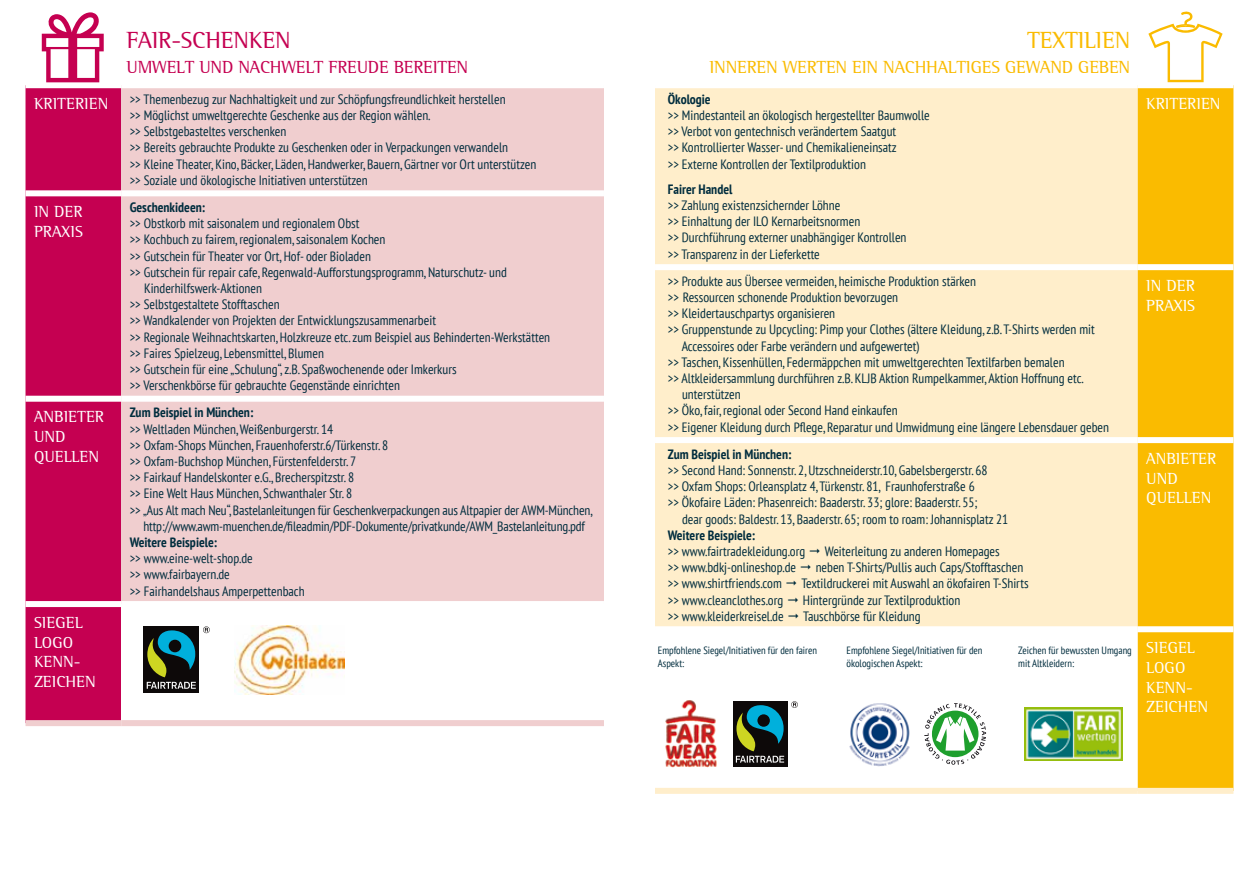
<style>
.page{position:relative;width:1259px;height:893px;background:#fff}
.page>*{position:absolute;margin:0;border:0;box-sizing:border-box;transform-origin:0 0}
.t1{font:24px "EJA Normal";letter-spacing:-.01em;color:#c50051}
.t2{font:24px "EJA Normal";letter-spacing:-.01em;color:#fabb00}
.t3{font:18px "EJA Normal";letter-spacing:-.01em;color:#fabb00}
.t4{font:18px "EJA Normal";letter-spacing:-.01em;color:#c50051}
.t5{font:16.5px/19.8px "EJA Normal";color:#fff}
.t6{font:condensed 13.5px/16.2px "PT Sans";color:#002d3e}
.t7{font:700 condensed 13.5px "PT Sans";color:#002d3e}
.t8{font:condensed 10.5px/12.6px "PT Sans";color:#002d3e}
</style>
<div class="page">
<div style="left:26px;top:88px;width:95px;height:632px;background:#c50051"></div>
<div style="left:121px;top:88px;width:483px;height:513px;background:#f0cecf"></div>
<div style="left:26px;top:190px;width:95px;height:6px;background:#fff"></div>
<div style="left:121px;top:190px;width:483px;height:6px;background:#fff"></div>
<div style="left:26px;top:396px;width:95px;height:6px;background:#fff"></div>
<div style="left:121px;top:396px;width:483px;height:6px;background:#fff"></div>
<div style="left:26px;top:601px;width:95px;height:6px;background:#fff"></div>
<div style="left:26px;top:720px;width:95px;height:6px;background:#f0cecf"></div>
<div style="left:121px;top:720px;width:483px;height:6px;background:#f0cecf"></div>
<div style="left:655px;top:88px;width:482px;height:538px;background:#ffeecb"></div>
<svg style="left:1137px;top:88px;width:96px;height:700px;background:#fac21d"></svg>
<div style="left:655px;top:264px;width:482px;height:6px;background:#fff"></div>
<div style="left:1137px;top:264px;width:96px;height:6px;background:#fff"></div>
<div style="left:655px;top:437px;width:482px;height:6px;background:#fff"></div>
<div style="left:1137px;top:437px;width:96px;height:6px;background:#fff"></div>
<div style="left:1137px;top:626px;width:96px;height:6px;background:#fff"></div>
<div style="left:655px;top:788px;width:482px;height:6px;background:#ffeecb"></div>
<div style="left:1137px;top:788px;width:96px;height:6px;background:#ffeecb"></div>
<img style="left:235px;top:625px;width:109px;height:69px">
<img style="left:849px;top:703px;width:61px;height:64px">
<svg style="left:924px;top:703px;width:62px;height:62px"></svg>
<svg style="left:42px;top:12px;width:62px;height:70px"></svg>
<svg style="left:1148px;top:11px;width:74px;height:71px"></svg>
<img style="left:665px;top:700px;width:52px;height:68px">
<img style="left:1025px;top:707px;width:98px;height:53px">
<svg style="left:203px;top:626px;width:7px;height:7px"></svg>
<div style="left:143px;top:626px;width:56px;height:67px;background:#0d0909"></div>
<svg style="left:147px;top:630px;width:49px;height:59px"></svg>
<div style="left:731px;top:700px;width:58px;height:68px;background:linear-gradient(to right,#0d0909,#0d0909)"></div>
<svg style="left:791px;top:701px;width:7px;height:7px"></svg>
<svg style="left:736px;top:705px;width:48px;height:58px;background:#2c574c"></svg>
<svg style="left:810px;top:548px;width:10px;height:5px"></svg>
<svg style="left:801px;top:565px;width:10px;height:5px"></svg>
<svg style="left:786px;top:581px;width:10px;height:5px"></svg>
<svg style="left:788px;top:597px;width:10px;height:5px"></svg>
<svg style="left:788px;top:613px;width:10px;height:5px"></svg>
<h1 class="t1" style="left:126px;top:26px;width:166px">FAIR-SCHENKEN</h1>
<h2 class="t4" style="left:126px;top:57px;width:15px">UMW</h2>
<h2 class="t4" style="left:167px;top:57px;width:303px">ELT UND NACHWELT FREUDE BEREITEN</h2>
<p class="t5" style="left:34px;top:93px;width:76px">KRITERIEN</p>
<p class="t6" style="left:130px;top:91px;width:408px">&gt;&gt; Themenbezug zur Nachhaltigkeit und zur Schöpfungsfreundlichkeit herstellen<br>&gt;&gt; Möglichst umweltgerechte Geschenke aus der Region wählen.<br>&gt;&gt; Selbstgebasteltes verschenken<br>&gt;&gt; Bereits gebrauchte Produkte zu Geschenken oder in Verpackungen verwandeln<br>&gt;&gt; Kleine Theater, Kino, Bäcker, Läden, Handwerker, Bauern, Gärtner vor Ort unterstützen &gt;&gt; Soziale und ökologische Initiativen unterstützen</p>
<p class="t5" style="left:34px;top:202px;width:44px">IN DER<br>PRAXIS</p>
<p class="t7" style="left:130px;top:198px;width:77px">Geschenkideen:</p>
<p class="t6" style="left:130px;top:215px;width:231px">&gt;&gt; Obstkorb mit saisonalem und regionalem Obst</p>
<p class="t6" style="left:130px;top:231px;width:257px">&gt;&gt; Kochbuch zu fairem, regionalem, saisonalem Kochen</p>
<p class="t6" style="left:130px;top:247px;width:243px">&gt;&gt; Gutschein für Theater vor Ort, Hof- oder Bioladen</p>
<p class="t6" style="left:130px;top:264px;width:379px">&gt;&gt; Gutschein für repair cafe, Regenwald-Aufforstungsprogramm, Naturschutz- und</p>
<p class="t6" style="left:144px;top:280px;width:119px">Kinderhilfswerk-Aktionen</p>
<p class="t6" style="left:130px;top:296px;width:151px">&gt;&gt; Selbstgestaltete Stofftaschen</p>
<p class="t6" style="left:130px;top:312px;width:308px">&gt;&gt; Wandkalender von Projekten der Entwicklungszusammenarbeit</p>
<p class="t6" style="left:130px;top:328px;width:422px">&gt;&gt; Regionale Weihnachtskarten, Holzkreuze etc. zum Beispiel aus Behinderten-Werkstätten</p>
<p class="t6" style="left:130px;top:345px;width:196px">&gt;&gt; Faires Spielzeug, Lebensmittel, Blumen</p>
<p class="t6" style="left:130px;top:361px;width:328px">&gt;&gt; Gutschein für eine „Schulung“, z.B. Spaßwochenende oder Imkerkurs</p>
<p class="t6" style="left:130px;top:377px;width:272px">&gt;&gt; Verschenkbörse für gebrauchte Gegenstände einrichten</p>
<p class="t5" style="left:34px;top:407px;width:72px">ANBIETER<br>UND<br>QUELLEN</p>
<p class="t7" style="left:130px;top:404px;width:125px">Zum Beispiel in München:</p>
<p class="t6" style="left:130px;top:420px;width:205px">&gt;&gt; Weltladen München, Weißenburgerstr. 14</p>
<p class="t6" style="left:130px;top:437px;width:260px">&gt;&gt; Oxfam-Shops München, Frauenhoferstr.6/Türkenstr. 8</p>
<p class="t6" style="left:130px;top:453px;width:228px">&gt;&gt; Oxfam-Buchshop München, Fürstenfelderstr. 7</p>
<p class="t6" style="left:130px;top:469px;width:226px">&gt;&gt; Fairkauf Handelskonter e.G., Brecherspitzstr. 8</p>
<p class="t6" style="left:130px;top:485px;width:224px">&gt;&gt; Eine Welt Haus München, Schwanthaler Str. 8</p>
<p class="t6" style="left:130px;top:501px;width:464px">&gt;&gt; „Aus Alt mach Neu“, Bastelanleitungen für Geschenkverpackungen aus Altpapier der AWM-München,</p>
<p class="t6" style="left:143px;top:518px;width:443px">http://www.awm-muenchen.de/fileadmin/PDF-Dokumente/privatkunde/AWM_Bastelanleitung.pdf</p>
<p class="t7" style="left:130px;top:533px;width:89px">Weitere Beispiele:</p>
<p class="t6" style="left:130px;top:550px;width:176px">&gt;&gt; www.eine-welt-shop.de<br>&gt;&gt; www.fairbayern.de<br>&gt;&gt; Fairhandelshaus Amperpettenbach</p>
<p class="t5" style="left:34px;top:612px;width:63px">SIEGEL<br>LOGO<br>KENN-<br>ZEICHEN</p>
<h1 class="t2" style="left:1027px;top:26px;width:105px">TEXTILIEN</h1>
<h2 class="t3" style="left:709px;top:57px;width:422px">INNEREN WERTEN EIN NACHHALTIGES GEWAND GEBEN</h2>
<p class="t7" style="left:668px;top:90px;width:44px">Ökologie</p>
<p class="t6" style="left:668px;top:107px;width:263px">&gt;&gt; Mindestanteil an ökologisch hergestellter Baumwolle &gt;&gt; Verbot von gentechnisch verändertem Saatgut<br>&gt;&gt; Kontrollierter Wasser- und Chemikalieneinsatz<br>&gt;&gt; Externe Kontrollen der Textilproduktion</p>
<p class="t7" style="left:668px;top:180px;width:66px">Fairer Handel</p>
<p class="t6" style="left:668px;top:197px;width:240px">&gt;&gt; Zahlung existenzsichernder Löhne<br>&gt;&gt; Einhaltung der ILO Kernarbeitsnormen<br>&gt;&gt; Durchführung externer unabhängiger Kontrollen &gt;&gt; Transparenz in der Lieferkette</p>
<p class="t6" style="left:668px;top:273px;width:310px">&gt;&gt; Produkte aus Übersee vermeiden, heimische Produktion stärken</p>
<p class="t6" style="left:668px;top:289px;width:232px">&gt;&gt; Ressourcen schonende Produktion bevorzugen</p>
<p class="t6" style="left:668px;top:305px;width:169px">&gt;&gt; Kleidertauschpartys organisieren</p>
<p class="t6" style="left:668px;top:321px;width:428px">&gt;&gt; Gruppenstunde zu Upcycling: Pimp your Clothes (ältere Kleidung, z.B. T-Shirts werden mit</p>
<p class="t6" style="left:682px;top:337px;width:239px">Accessoires oder Farbe verändern und aufgewertet)</p>
<p class="t6" style="left:668px;top:354px;width:398px">&gt;&gt; Taschen, Kissenhüllen, Federmäppchen mit umweltgerechten Textilfarben bemalen</p>
<p class="t6" style="left:668px;top:370px;width:417px">&gt;&gt; Altkleidersammlung durchführen z.B. KLJB Aktion Rumpelkammer, Aktion Hoffnung etc.</p>
<p class="t6" style="left:682px;top:386px;width:60px">unterstützen</p>
<p class="t6" style="left:668px;top:402px;width:231px">&gt;&gt; Öko, fair, regional oder Second Hand einkaufen</p>
<p class="t6" style="left:668px;top:418px;width:443px">&gt;&gt; Eigener Kleidung durch Pflege, Reparatur und Umwidmung eine längere Lebensdauer geben</p>
<p class="t7" style="left:668px;top:445px;width:125px">Zum Beispiel in München:</p>
<p class="t6" style="left:668px;top:462px;width:321px">&gt;&gt; Second Hand: Sonnenstr. 2, Utzschneiderstr.10, Gabelsbergerstr. 68</p>
<p class="t6" style="left:668px;top:478px;width:308px">&gt;&gt; Oxfam Shops: Orleansplatz 4, Türkenstr. 81, Fraunhoferstraße 6</p>
<p class="t6" style="left:668px;top:494px;width:311px">&gt;&gt; Ökofaire Läden: Phasenreich: Baaderstr. 33; glore: Baaderstr. 55;</p>
<p class="t6" style="left:682px;top:510px;width:328px">dear goods: Baldestr. 13, Baaderstr. 65; room to roam: Johannisplatz 21</p>
<p class="t7" style="left:668px;top:526px;width:89px">Weitere Beispiele:</p>
<p class="t6" style="left:668px;top:543px;width:139px">&gt;&gt; www.fairtradekleidung.org</p>
<p class="t6" style="left:825px;top:543px;width:176px">Weiterleitung zu anderen Homepages</p>
<p class="t6" style="left:668px;top:559px;width:130px">&gt;&gt; www.bdkj-onlineshop.de</p>
<p class="t6" style="left:815px;top:559px;width:209px">neben T-Shirts/Pullis auch Caps/Stofftaschen</p>
<p class="t6" style="left:668px;top:575px;width:116px">&gt;&gt; www.shirtfriends.com</p>
<p class="t6" style="left:801px;top:575px;width:229px">Textildruckerei mit Auswahl an ökofairen T-Shirts</p>
<p class="t6" style="left:668px;top:591px;width:117px">&gt;&gt; www.cleanclothes.org</p>
<p class="t6" style="left:803px;top:591px;width:159px">Hintergründe zur Textilproduktion</p>
<p class="t6" style="left:668px;top:608px;width:117px">&gt;&gt; www.kleiderkreisel.de</p>
<p class="t6" style="left:803px;top:608px;width:119px">Tauschbörse für Kleidung</p>
<p class="t8" style="left:658px;top:644px;width:161px">Empfohlene Siegel/Initiativen für den fairen<br>Aspekt:</p>
<p class="t8" style="left:846px;top:644px;width:137px">Empfohlene Siegel/Initiativen für den ökologischen Aspekt:</p>
<p class="t8" style="left:1018px;top:644px;width:115px">Zeichen für bewussten Umgang mit Altkleidern:</p>
<p class="t5" style="left:1146px;top:93px;width:76px">KRITERIEN</p>
<p class="t5" style="left:1146px;top:275px;width:44px">IN DER<br>PRAXIS</p>
<p class="t5" style="left:1146px;top:448px;width:72px">ANBIETER<br>UND<br>QUELLEN</p>
<p class="t5" style="left:1146px;top:637px;width:63px">SIEGEL<br>LOGO<br>KENN-<br>ZEICHEN</p>
</div>
